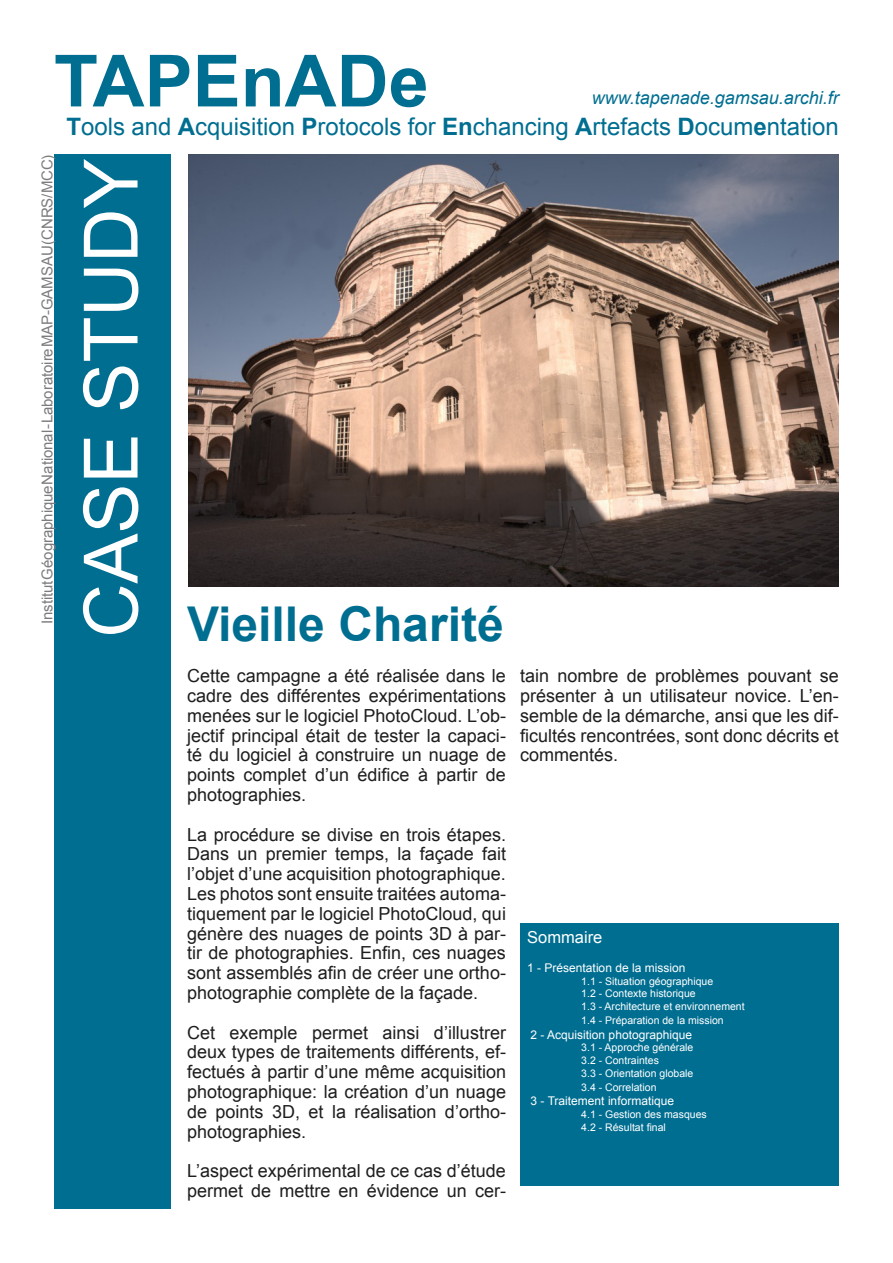
<style>
.page{position:relative;width:893px;height:1263px;background:#fff}
.page>*{position:absolute;margin:0;border:0;box-sizing:border-box;transform-origin:0 0}
.t1{font:75px "Arial";color:#fff}
.t2{font:700 72px "Arial";color:#006e91}
.t3{font:700 48px "Arial";color:#006e91}
.t4{font:24px "Arial";color:#006e91}
.t5{font:18px/19.8px "Arial";color:#1e1e1e;text-align:justify}
.t6{font:italic 18px "Arial";color:#006e91}
.t7{font:16.5px "Arial";color:#fff}
.t8{font:15px "Arial";letter-spacing:-.005em;color:#7c7c7c}
.t9{font:12px "Arial";color:#fff}
.t10{font:10.5px "Arial";color:#fff}
.s1{font-weight:700}
</style>
<div class="page">
<div style="left:54px;top:154px;width:116px;height:1055px;background:#006e91"></div>
<div style="left:520px;top:923px;width:319px;height:263px;background:#006e91"></div>
<img style="left:188px;top:154px;width:651px;height:433px">
<p class="t2" style="left:54px;top:33px;width:376px">TAPEnADe</p>
<p class="t4" style="left:67px;top:111px;width:774px"><span class="s1">T</span>ools and <span class="s1">A</span>cquisition <span class="s1">P</span>rotocols for <span class="s1">En</span>chancing <span class="s1">A</span>rtefacts <span class="s1">D</span>ocum<span class="s1">e</span>ntation</p>
<p class="t8" style="left:37px;top:624px;width:471px;rotate:-90deg">Institut Géographique National - Laboratoire MAP-GAMSAU (CNRS/MCC)</p>
<p class="t1" style="left:62px;top:638px;width:481px;rotate:-90deg">CASE STUDY</p>
<p class="t6" style="left:592px;top:86px;width:249px">www.tapenade.gamsau.archi.fr</p>
<p class="t3" style="left:187px;top:592px;width:318px">Vieille Charité</p>
<p class="t5" style="left:187px;top:666px;width:320px">Cette campagne a été réalisée dans le cadre des différentes expérimentations menées sur le logiciel PhotoCloud. L’ob&shy;jectif principal était de tester la capaci&shy;té du logiciel à construire un nuage de points complet d’un édifice à partir de photographies.</p>
<p class="t5" style="left:187px;top:824px;width:320px">La procédure se divise en trois étapes.<br>Dans un premier temps, la façade fait l’objet d’une acquisition photographique.<br>Les photos sont ensuite traitées automa&shy;tiquement par le logiciel PhotoCloud, qui génère des nuages de points 3D à par&shy;tir de photographies. Enfin, ces nuages sont assemblés afin de créer une ortho&shy;photographie complète de la façade.</p>
<p class="t5" style="left:187px;top:1022px;width:320px">Cet exemple permet ainsi d’illustrer deux types de traitements différents, ef&shy;fectués à partir d’une même acquisition photographique: la création d’un nuage de points 3D, et la réalisation d’ortho&shy;photographies.</p>
<p class="t5" style="left:187px;top:1161px;width:320px">L’aspect expérimental de ce cas d’étude permet de mettre en évidence un cer-</p>
<p class="t5" style="left:520px;top:666px;width:320px">tain nombre de problèmes pouvant se présenter à un utilisateur novice. L’en&shy;semble de la démarche, ansi que les dif&shy;ficultés rencontrées, sont donc décrits et commentés.</p>
<p class="t7" style="left:527px;top:927px;width:77px">Sommaire</p>
<p class="t9" style="left:527px;top:960px;width:160px">1 - Présentation de la mission</p>
<p class="t10" style="left:581px;top:974px;width:133px">1.1 - Situation géographique</p>
<p class="t10" style="left:581px;top:987px;width:116px">1.2 - Contexte historique</p>
<p class="t10" style="left:581px;top:999px;width:165px">1.3 - Architecture et environnement</p>
<p class="t10" style="left:581px;top:1014px;width:144px">1.4 - Préparation de la mission</p>
<p class="t9" style="left:531px;top:1027px;width:163px">2 - Acquisition photographique</p>
<p class="t10" style="left:581px;top:1041px;width:114px">3.1 - Approche générale</p>
<p class="t10" style="left:581px;top:1053px;width:79px">3.2 - Contraintes</p>
<p class="t10" style="left:581px;top:1066px;width:114px">3.3 - Orientation globale</p>
<p class="t10" style="left:581px;top:1080px;width:77px">3.4 - Correlation</p>
<p class="t9" style="left:531px;top:1093px;width:145px">3 - Traitement informatique</p>
<p class="t10" style="left:581px;top:1107px;width:127px">4.1 - Gestion des masques</p>
<p class="t10" style="left:581px;top:1120px;width:86px">4.2 - Résultat final</p>
</div>
